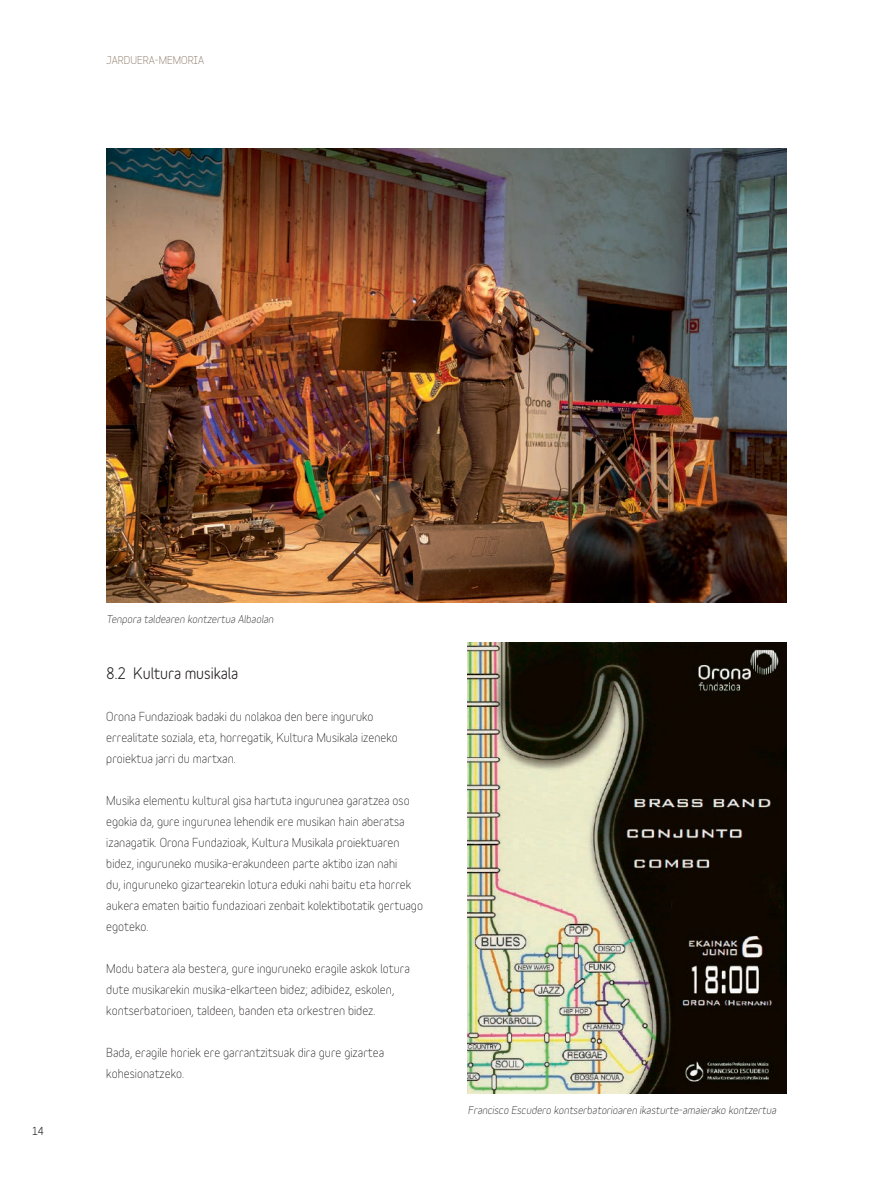
<style>
.page{position:relative;width:893px;height:1178px;background:#fff}
.page>*{position:absolute;margin:0;border:0;box-sizing:border-box;transform-origin:0 0}
.t1{font:700 15px "Variable";letter-spacing:-.005em;color:#231f20}
.t2{font:12px/21px "Variable";color:#231f20}
.t3{font:italic 10.5px "Variable";color:#231f20}
.t4{font:10.5px "Variable";color:#7c6954}
.t5{font:700 10.5px "Variable";color:#231f20}
</style>
<div class="page">
<img style="left:468px;top:642px;width:319px;height:451px">
<img style="left:107px;top:149px;width:680px;height:453px">
<p class="t4" style="left:106px;top:52px;width:100px">JARDUERA-MEMORIA</p>
<p class="t5" style="left:32px;top:1122px;width:14px">14</p>
<p class="t3" style="left:107px;top:611px;width:169px">Tenpora taldearen kontzertua Albaolan</p>
<p class="t1" style="left:106px;top:661px;width:133px">8.2 Kultura musikala</p>
<p class="t2" style="left:106px;top:705px;width:293px">Orona Fundazioak badaki du nolakoa den bere inguruko errealitate soziala, eta, horregatik, Kultura Musikala izeneko proiektua jarri du martxan.</p>
<p class="t2" style="left:106px;top:789px;width:318px">Musika elementu kultural gisa hartuta ingurunea garatzea oso egokia da, gure ingurunea lehendik ere musikan hain aberatsa izanagatik. Orona Fundazioak, Kultura Musikala proiektuaren bidez, inguruneko musika-erakundeen parte aktibo izan nahi<br>du, inguruneko gizartearekin lotura eduki nahi baitu eta horrek aukera ematen baitio fundazioari zenbait kolektibotatik gertuago egoteko.</p>
<p class="t2" style="left:106px;top:957px;width:305px">Modu batera ala bestera, gure inguruneko eragile askok lotura dute musikarekin musika-elkarteen bidez; adibidez, eskolen, kontserbatorioen, taldeen, banden eta orkestren bidez.</p>
<p class="t2" style="left:106px;top:1041px;width:279px">Bada, eragile horiek ere garrantzitsuak dira gure gizartea kohesionatzeko.</p>
<p class="t3" style="left:468px;top:1102px;width:310px">Francisco Escudero kontserbatorioaren ikasturte-amaierako kontzertua</p>
</div>
